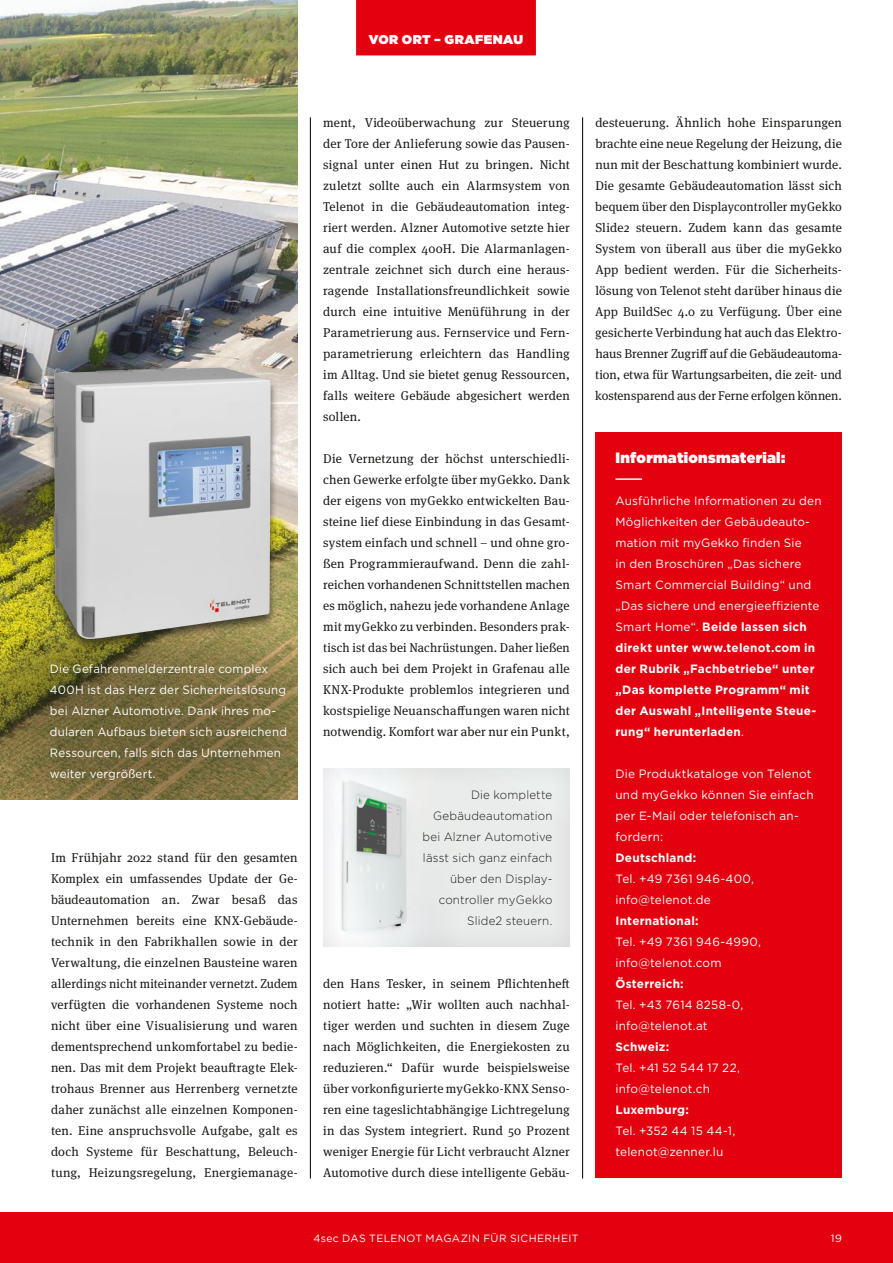
<style>
.page{position:relative;width:893px;height:1263px;background:#fff}
.page>*{position:absolute;margin:0;border:0;box-sizing:border-box;transform-origin:0 0}
.t1{font:900 15px "Gotham";letter-spacing:.015em;color:#fff}
.t2{font:12.75px/21px "Meta Serif OT";letter-spacing:.01em;color:#1a1a18;text-align:justify}
.t3{font:900 12.75px "Gotham";letter-spacing:.035em;color:#fff}
.t4{font:12px/21px "Gotham";letter-spacing:.015em;color:#fff}
.t5{font:12px/21px "Gotham";letter-spacing:.015em;color:#fff;scale:.96 1}
.t6{font:300 12px/21px "Gotham";letter-spacing:.015em;color:#1a1a18;text-align:right;scale:.96 1}
.t7{font:700 12px "Gotham";letter-spacing:.02em;color:#fff}
.t8{font:10.5px "Gotham";letter-spacing:.035em;color:#fff}
.s1{font-weight:700}
</style>
<div class="page">
<div style="left:595px;top:432px;width:247px;height:745px;background:#e3000f"></div>
<img style="left:0;top:0;width:298px;height:604px">
<hr style="left:310px;top:118px;width:1px;height:1060px;background:#1a1a18">
<hr style="left:582px;top:118px;width:1px;height:1060px;background:#1a1a18">
<hr style="left:615px;top:478px;width:27px;height:2px;background:#fff">
<div style="left:322px;top:768px;width:249px;height:178px;background:#1a1a18;opacity:.1"></div>
<img style="left:0;top:619px;width:298px;height:180px">
<div style="left:29px;top:643px;width:279px;height:159px;background:#1a1a18;opacity:.85"></div>
<div style="left:45px;top:364px;width:233px;height:287px;background:#1a1a18;opacity:.75"></div>
<img style="left:54px;top:367px;width:217px;height:272px">
<div style="left:0;top:1212px;width:893px;height:51px;background:#e3000f"></div>
<div style="left:356px;top:0;width:180px;height:55px;background:#e3000f"></div>
<p class="t3" style="left:369px;top:31px;width:156px">VOR ORT – GRAFENAU</p>
<p class="t5" style="left:50px;top:658px;width:248px">Die Gefahrenmelderzentrale complex 400H ist das Herz der Sicherheitslösung bei Alzner Automotive. Dank ihres mo&shy;dularen Aufbaus bieten sich ausreichend Ressourcen, falls sich das Unternehmen weiter vergrößert.</p>
<p class="t2" style="left:51px;top:847px;width:248px">Im Frühjahr 2022 stand für den gesamten Komplex ein umfassendes Update der Ge&shy;bäudeautomation an. Zwar besaß das Unternehmen bereits eine KNX-Gebäude&shy;technik in den Fabrikhallen sowie in der Verwaltung, die einzelnen Bausteine waren allerdings nicht miteinander vernetzt. Zudem verfügten die vorhandenen Systeme noch nicht über eine Visualisierung und waren dementsprechend unkomfortabel zu bedie&shy;nen. Das mit dem Projekt beauftragte Elek&shy;trohaus Brenner aus Herrenberg vernetzte daher zunächst alle einzelnen Komponen&shy;ten. Eine anspruchsvolle Aufgabe, galt es doch Systeme für Beschattung, Beleuch&shy;tung, Heizungsregelung, Energiemanage-</p>
<p class="t2" style="left:323px;top:112px;width:248px">ment, Videoüberwachung zur Steuerung der Tore der Anlieferung sowie das Pausen&shy;signal unter einen Hut zu bringen. Nicht zuletzt sollte auch ein Alarmsystem von Telenot in die Gebäudeautomation integ&shy;riert werden. Alzner Automotive setzte hier auf die complex 400H. Die Alarmanlagen&shy;zentrale zeichnet sich durch eine heraus&shy;ragende Installationsfreundlichkeit sowie durch eine intuitive Menüführung in der Parametrierung aus. Fernservice und Fern&shy;parametrierung erleichtern das Handling im Alltag. Und sie bietet genug Ressourcen, falls weitere Gebäude abgesichert werden sollen.</p>
<p class="t2" style="left:323px;top:448px;width:248px">Die Vernetzung der höchst unterschiedli&shy;chen Gewerke erfolgte über myGekko. Dank der eigens von myGekko entwickelten Bau&shy;steine lief diese Einbindung in das Gesamt&shy;system einfach und schnell – und ohne gro&shy;ßen Programmieraufwand. Denn die zahl&shy;reichen vorhandenen Schnittstellen machen es möglich, nahezu jede vorhandene Anlage mit myGekko zu verbinden. Besonders prak&shy;tisch ist das bei Nachrüstungen. Daher ließen sich auch bei dem Projekt in Grafenau alle KNX-Produkte problemlos integrieren und kostspielige Neuanschaffungen waren nicht notwendig. Komfort war aber nur ein Punkt,</p>
<p class="t6" style="left:423px;top:784px;width:137px">Die komplette<br>Gebäudeautomation bei Alzner Automotive lässt sich ganz einfach über den Display&shy;controller myGekko<br>Slide2 steuern.</p>
<p class="t2" style="left:323px;top:973px;width:248px">den Hans Tesker, in seinem Pflichtenheft notiert hatte: „Wir wollten auch nachhal&shy;tiger werden und suchten in diesem Zuge nach Möglichkeiten, die Energiekosten zu reduzieren.“ Dafür wurde beispielsweise über vorkonfigurierte myGekko-KNX Senso&shy;ren eine tageslichtabhängige Lichtregelung in das System integriert. Rund 50 Prozent weniger Energie für Licht verbraucht Alzner Automotive durch diese intelligente Gebäu-</p>
<p class="t2" style="left:595px;top:112px;width:248px">desteuerung. Ähnlich hohe Einsparungen brachte eine neue Regelung der Heizung, die nun mit der Beschattung kombiniert wurde.<br>Die gesamte Gebäudeautomation lässt sich bequem über den Displaycontroller myGekko Slide2 steuern. Zudem kann das gesamte System von überall aus über die myGekko App bedient werden. Für die Sicherheits&shy;lösung von Telenot steht darüber hinaus die App BuildSec 4.0 zu Verfügung. Über eine gesicherte Verbindung hat auch das Elektro&shy;haus Brenner Zugriff auf die Gebäudeautoma&shy;tion, etwa für Wartungsarbeiten, die zeit- und kostensparend aus der Ferne erfolgen können.</p>
<p class="t1" style="left:615px;top:447px;width:171px">Informationsmaterial:</p>
<p class="t4" style="left:615px;top:490px;width:208px">Ausführliche Informationen zu den<br>Möglichkeiten der Gebäudeauto&shy;mation mit myGekko finden Sie<br>in den Broschüren „Das sichere<br>Smart Commercial Building“ und „Das sichere und energieeffiziente<br>Smart Home“. <span class="s1">Beide lassen sich direkt unter www.telenot.com in der Rubrik „Fachbetriebe“ unter „Das komplette Programm“ mit der Auswahl „Intelligente Steue&shy;rung“ herunterladen</span>.</p>
<p class="t4" style="left:615px;top:763px;width:200px">Die Produktkataloge von Telenot und myGekko können Sie einfach per E-Mail oder telefonisch an&shy;fordern:</p>
<p class="t7" style="left:615px;top:850px;width:82px">Deutschland:</p>
<p class="t4" style="left:615px;top:868px;width:140px">Tel. +49 7361 946-400, info@telenot.de</p>
<p class="t7" style="left:615px;top:913px;width:85px">International:</p>
<p class="t4" style="left:615px;top:931px;width:147px">Tel. +49 7361 946-4990, info@telenot.com</p>
<p class="t7" style="left:615px;top:976px;width:70px">Österreich:</p>
<p class="t4" style="left:615px;top:994px;width:129px">Tel. +43 7614 8258-0, info@telenot.at</p>
<p class="t7" style="left:615px;top:1039px;width:55px">Schweiz:</p>
<p class="t4" style="left:615px;top:1057px;width:126px">Tel. +41 52 544 17 22, info@telenot.ch</p>
<p class="t7" style="left:615px;top:1102px;width:75px">Luxemburg:</p>
<p class="t4" style="left:615px;top:1120px;width:121px">Tel. +352 44 15 44-1, telenot@zenner.lu</p>
<p class="t8" style="left:313px;top:1231px;width:267px">4sec DAS TELENOT MAGAZIN FÜR SICHERHEIT</p>
<p class="t8" style="left:831px;top:1231px;width:13px">19</p>
</div>
